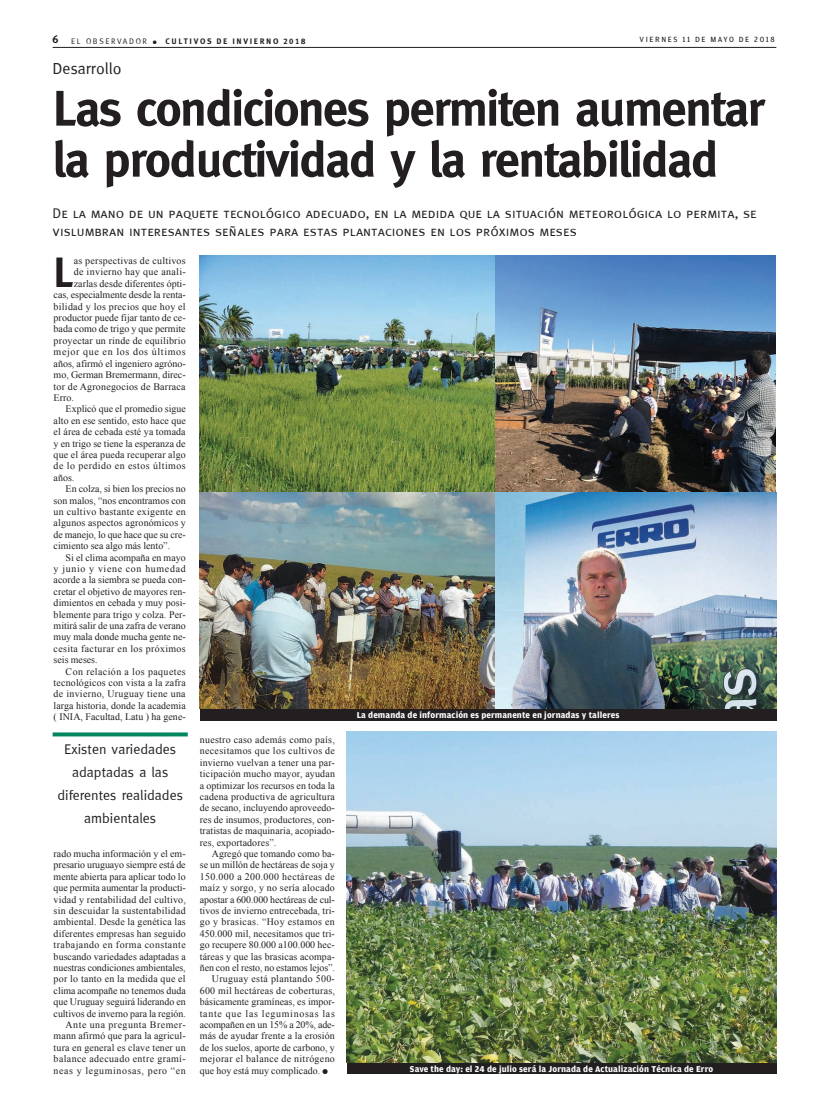
<style>
.page{position:relative;width:820px;height:1120px;background:#fff}
.page>*{position:absolute;margin:0;border:0;box-sizing:border-box;transform-origin:0 0}
.Titulo_48_52{font:700 50px/51px "Meta";letter-spacing:-.03em;color:#231f20}
.Capitular{font:700 41.9px "Meta";color:#231f20}
.Colgado{font:16px "Meta Normal";color:#231f20}
.bajada{font:14px/18px "Meta Caps";color:#231f20}
.t1{font:14px/22.8px "Meta Normal";color:#231f20;text-align:center}
.t2{font:11px "Meta Plus Bold Caps";color:#231f20}
.Texto_c_sangria{font:10px/11.4px "Times New Roman";letter-spacing:.005em;color:#231f20;text-align:justify}
.Capitular-2{font:10px "Times New Roman";color:#231f20}
.Capitular-3{font:10px "Times New Roman";letter-spacing:.02em;color:#231f20}
.Capitular-4{font:10px "Times New Roman";letter-spacing:.025em;color:#231f20}
.Capitular-5{font:10px "Times New Roman";letter-spacing:.06em;color:#231f20}
.Capitular-6{font:10px "Times New Roman";letter-spacing:.03em;color:#231f20}
.Pie_de_foto{font:700 9px "Amplitude";letter-spacing:.01em;color:#fff}
.t3{font:8px "Meta Plus Bold Caps";letter-spacing:.2em;color:#231f20}
.t4{font:8px "Amplitude";letter-spacing:.2em;color:#231f20}
.s1{font-family:"Meta Caps"}
</style>
<div class="page">
<hr style="left:53px;top:47px;width:723px;height:1px;background:#231f20">
<div style="left:200px;top:709px;width:576px;height:11px;background:#231f20"></div>
<div style="left:347px;top:1062px;width:429px;height:11px;background:#231f20"></div>
<svg style="left:53px;top:732px;width:135px;height:4px"></svg>
<img style="left:347px;top:731px;width:429px;height:331px">
<img style="left:200px;top:255px;width:576px;height:454px">
<p class="t2" style="left:53px;top:33px;width:7px">6</p>
<p class="t3" style="left:71px;top:36px;width:235px"><span class="s1">EL OBSERVADOR</span> ● CULTIVOS DE INVIERNO 2018</p>
<p class="t4" style="left:639px;top:35px;width:137px">VIERNES 11 DE MAYO DE 2018</p>
<p class="Colgado" style="left:53px;top:59px;width:70px">Desarrollo</p>
<p class="Titulo_48_52" style="left:53px;top:83px;width:713px">Las condiciones permiten aumentar la productividad y la rentabilidad</p>
<p class="bajada" style="left:53px;top:204px;width:705px">De la mano de un paquete tecnológico adecuado, en la medida que la situación meteorológica lo permita, se vislumbran interesantes señales para estas plantaciones en los próximos meses</p>
<p class="Capitular" style="left:54px;top:248px;width:22px">L</p>
<p class="Capitular-3" style="left:74px;top:254px;width:113px">as perspectivas de cultivos</p>
<p class="Capitular-6" style="left:74px;top:265px;width:113px">de invierno hay que anali-</p>
<p class="Capitular-2" style="left:74px;top:277px;width:113px">zarlas desde diferentes ópti-</p>
<p class="Capitular-2" style="left:54px;top:288px;width:133px">cas, especialmente desde la renta-</p>
<p class="Capitular-4" style="left:54px;top:300px;width:133px">bilidad y los precios que hoy el</p>
<p class="Capitular-2" style="left:54px;top:311px;width:133px">productor puede fijar tanto de ce-</p>
<p class="Capitular-2" style="left:54px;top:322px;width:133px">bada como de trigo y que permite</p>
<p class="Capitular-3" style="left:54px;top:334px;width:134px">proyectar un rinde de equilibrio</p>
<p class="Capitular-5" style="left:54px;top:345px;width:133px">mejor que en los dos últimos</p>
<p class="Capitular-2" style="left:54px;top:357px;width:133px">años, afirmó el ingeniero agróno-</p>
<p class="Capitular-2" style="left:54px;top:368px;width:133px">mo, German Bremermann, direc-</p>
<p class="Capitular-3" style="left:54px;top:379px;width:133px">tor de Agronegocios de Barraca</p>
<p class="Capitular-2" style="left:54px;top:391px;width:22px">Erro.</p>
<p class="Texto_c_sangria" style="left:54px;top:403px;width:134px;text-indent:12px">Explicó que el promedio sigue alto en ese sentido, esto hace que el área de cebada esté ya tomada y en trigo se tiene la esperanza de que el área pueda recuperar algo de lo perdido en estos últimos años.</p>
<p class="Texto_c_sangria" style="left:54px;top:483px;width:134px;text-indent:12px">En colza, si bien los precios no son malos, “nos encontramos con un cultivo bastante exigente en algunos aspectos agronómicos y de manejo, lo que hace que su cre&shy;cimiento sea algo más lento”.</p>
<p class="Texto_c_sangria" style="left:54px;top:551px;width:134px;text-indent:12px">Si el clima acompaña en mayo y junio y viene con humedad acorde a la siembra se pueda con&shy;cretar el objetivo de mayores ren&shy;dimientos en cebada y muy posi&shy;blemente para trigo y colza. Per&shy;mitirá salir de una zafra de verano muy mala donde mucha gente ne&shy;cesita facturar en los próximos seis meses.</p>
<p class="Texto_c_sangria" style="left:54px;top:665px;width:133px;text-indent:12px">Con relación a los paquetes tecnológicos con vista a la zafra de invierno, Uruguay tiene una larga historia, donde la academia ( INIA, Facultad, Latu ) ha gene-</p>
<p class="Pie_de_foto" style="left:356px;top:710px;width:264px">La demanda de información es permanente en jornadas y talleres</p>
<p class="t1" style="left:57px;top:738px;width:127px">Existen variedades adaptadas a las diferentes realidades ambientales</p>
<p class="Texto_c_sangria" style="left:54px;top:848px;width:134px">rado mucha información y el em&shy;presario uruguayo siempre está de mente abierta para aplicar todo lo que permita aumentar la producti&shy;vidad y rentabilidad del cultivo, sin descuidar la sustentabilidad ambiental. Desde la genética las diferentes empresas han seguido trabajando en forma constante buscando variedades adaptadas a nuestras condiciones ambientales, por lo tanto en la medida que el clima acompañe no tenemos duda que Uruguay seguirá liderando en cultivos de inverno para la región.</p>
<p class="Texto_c_sangria" style="left:54px;top:1019px;width:134px;text-indent:12px">Ante una pregunta Bremer&shy;mann afirmó que para la agricul&shy;tura en general es clave tener un balance adecuado entre gramí&shy;neas y leguminosas, pero “en</p>
<p class="Texto_c_sangria" style="left:200px;top:734px;width:137px">nuestro caso además como país, necesitamos que los cultivos de invierno vuelvan a tener una par&shy;ticipación mucho mayor, ayudan a optimizar los recursos en toda la cadena productiva de agricultura de secano, incluyendo aproveedo&shy;res de insumos, productores, con&shy;tratistas de maquinaria, acopiado&shy;res, exportadores”.</p>
<p class="Texto_c_sangria" style="left:200px;top:848px;width:136px;text-indent:12px">Agregó que tomando como ba&shy;se un millón de hectáreas de soja y 150.000 a 200.000 hectáreas de maíz y sorgo, y no sería alocado apostar a 600.000 hectáreas de cul&shy;tivos de invierno entrecebada, tri&shy;go y brasicas. “Hoy estamos en 450.000 mil, necesitamos que tri&shy;go recupere 80.000 a100.000 hec&shy;táreas y que las brasicas acompa&shy;ñen con el resto, no estamos lejos”.</p>
<p class="Texto_c_sangria" style="left:200px;top:973px;width:136px;text-indent:12px">Uruguay está plantando 500- 600 mil hectáreas de coberturas, básicamente gramíneas, es impor&shy;tante que las leguminosas las acompañen en un 15% a 20%, ade&shy;más de ayudar frente a la erosión de los suelos, aporte de carbono, y mejorar el balance de nitrógeno que hoy está muy complicado. ●</p>
<p class="Pie_de_foto" style="left:410px;top:1063px;width:305px">Save the day: el 24 de julio será la Jornada de Actualización Técnica de Erro</p>
</div>
